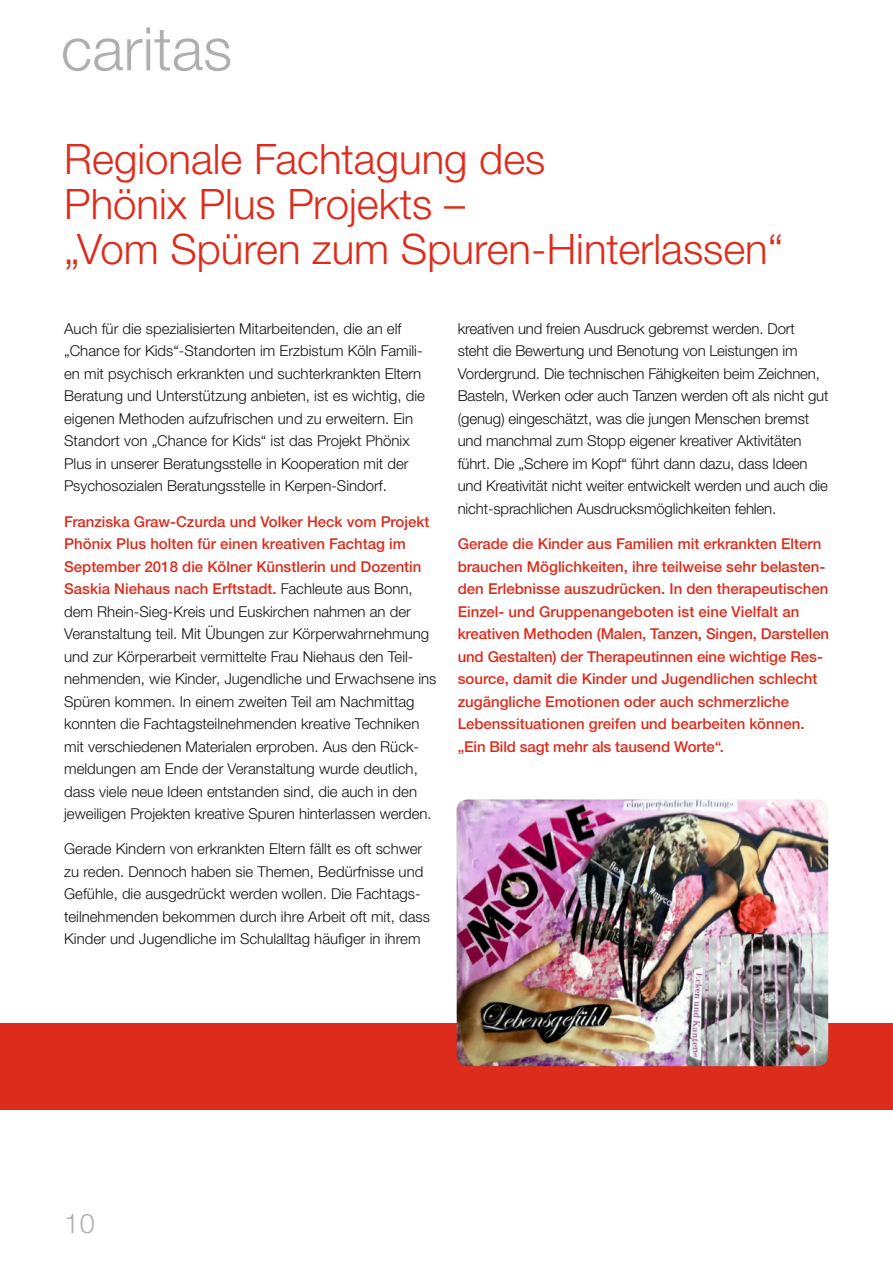
<style>
.page{position:relative;width:893px;height:1263px;background:#fff}
.page>*{position:absolute;margin:0;border:0;box-sizing:border-box;transform-origin:0 0}
.t1{font:300 60px "Helvetica Neue LTW1 G";letter-spacing:.005em;color:#afafb0}
.t2{font:300 42px/45px "Helvetica Neue LTW1 G";color:#dd2c1c}
.t3{font:300 27px "Helvetica Neue LTW1 G";color:#afafb0}
.t4{font:300 15px/22.5px "Helvetica Neue LTW1 G";color:#131413}
.t5{font:500 15px/22.5px "Helvetica Neue LTW1 G";color:#dd2c1c}
.s1{font-weight:500;color:#dd2c1c}
</style>
<div class="page">
<div style="left:0;top:1023px;width:893px;height:87px;background:#dd2c1c"></div>
<img style="left:457px;top:799px;width:371px;height:267px">
<h1 class="t1" style="left:61px;top:12px;width:173px">caritas</h1>
<h2 class="t2" style="left:64px;top:136px;width:721px">Regionale Fachtagung des<br>Phönix Plus Projekts –<br>„Vom Spüren zum Spuren-Hinterlassen“</h2>
<p class="t4" style="left:64px;top:317px;width:362px">Auch für die spezialisierten Mitarbeitenden, die an elf „Chance for Kids“-Standorten im Erzbistum Köln Famili&shy;en mit psychisch erkrankten und suchterkrankten Eltern Beratung und Unterstützung anbieten, ist es wichtig, die eigenen Methoden aufzufrischen und zu erweitern. Ein Standort von „Chance for Kids“ ist das Projekt Phönix Plus in unserer Beratungsstelle in Kooperation mit der Psychosozialen Beratungsstelle in Kerpen-Sindorf.</p>
<p class="t4" style="left:64px;top:510px;width:374px"><span class="s1">Franziska Graw-Czurda und Volker Heck vom Projekt Phönix Plus holten für einen kreativen Fachtag im September 2018 die Kölner Künstlerin und Dozentin Saskia Niehaus nach Erftstadt.</span> Fachleute aus Bonn, dem Rhein-Sieg-Kreis und Euskirchen nahmen an der Veranstaltung teil. Mit Übungen zur Körperwahrnehmung und zur Körperarbeit vermittelte Frau Niehaus den Teil&shy;nehmenden, wie Kinder, Jugendliche und Erwachsene ins Spüren kommen. In einem zweiten Teil am Nachmittag konnten die Fachtagsteilnehmenden kreative Techniken mit verschiedenen Materialen erproben. Aus den Rück&shy;meldungen am Ende der Veranstaltung wurde deutlich, dass viele neue Ideen entstanden sind, die auch in den jeweiligen Projekten kreative Spuren hinterlassen werden.</p>
<p class="t4" style="left:64px;top:838px;width:367px">Gerade Kindern von erkrankten Eltern fällt es oft schwer zu reden. Dennoch haben sie Themen, Bedürfnisse und Gefühle, die ausgedrückt werden wollen. Die Fachtags&shy;teilnehmenden bekommen durch ihre Arbeit oft mit, dass Kinder und Jugendliche im Schulalltag häufiger in ihrem</p>
<p class="t4" style="left:458px;top:317px;width:372px">kreativen und freien Ausdruck gebremst werden. Dort steht die Bewertung und Benotung von Leistungen im Vordergrund. Die technischen Fähigkeiten beim Zeichnen, Basteln, Werken oder auch Tanzen werden oft als nicht gut (genug) eingeschätzt, was die jungen Menschen bremst und manchmal zum Stopp eigener kreativer Aktivitäten führt. Die „Schere im Kopf“ führt dann dazu, dass Ideen und Kreativität nicht weiter entwickelt werden und auch die nicht-sprachlichen Ausdrucksmöglichkeiten fehlen.</p>
<p class="t5" style="left:458px;top:533px;width:373px">Gerade die Kinder aus Familien mit erkrankten Eltern brauchen Möglichkeiten, ihre teilweise sehr belasten&shy;den Erlebnisse auszudrücken. In den therapeutischen Einzel- und Gruppenangeboten ist eine Vielfalt an kreativen Methoden (Malen, Tanzen, Singen, Darstellen und Gestalten) der Therapeutinnen eine wichtige Res&shy;source, damit die Kinder und Jugendlichen schlecht zugängliche Emotionen oder auch schmerzliche Lebenssituationen greifen und bearbeiten können. „Ein Bild sagt mehr als tausend Worte“.</p>
<h3 class="t3" style="left:64px;top:1207px;width:32px">10</h3>
</div>
